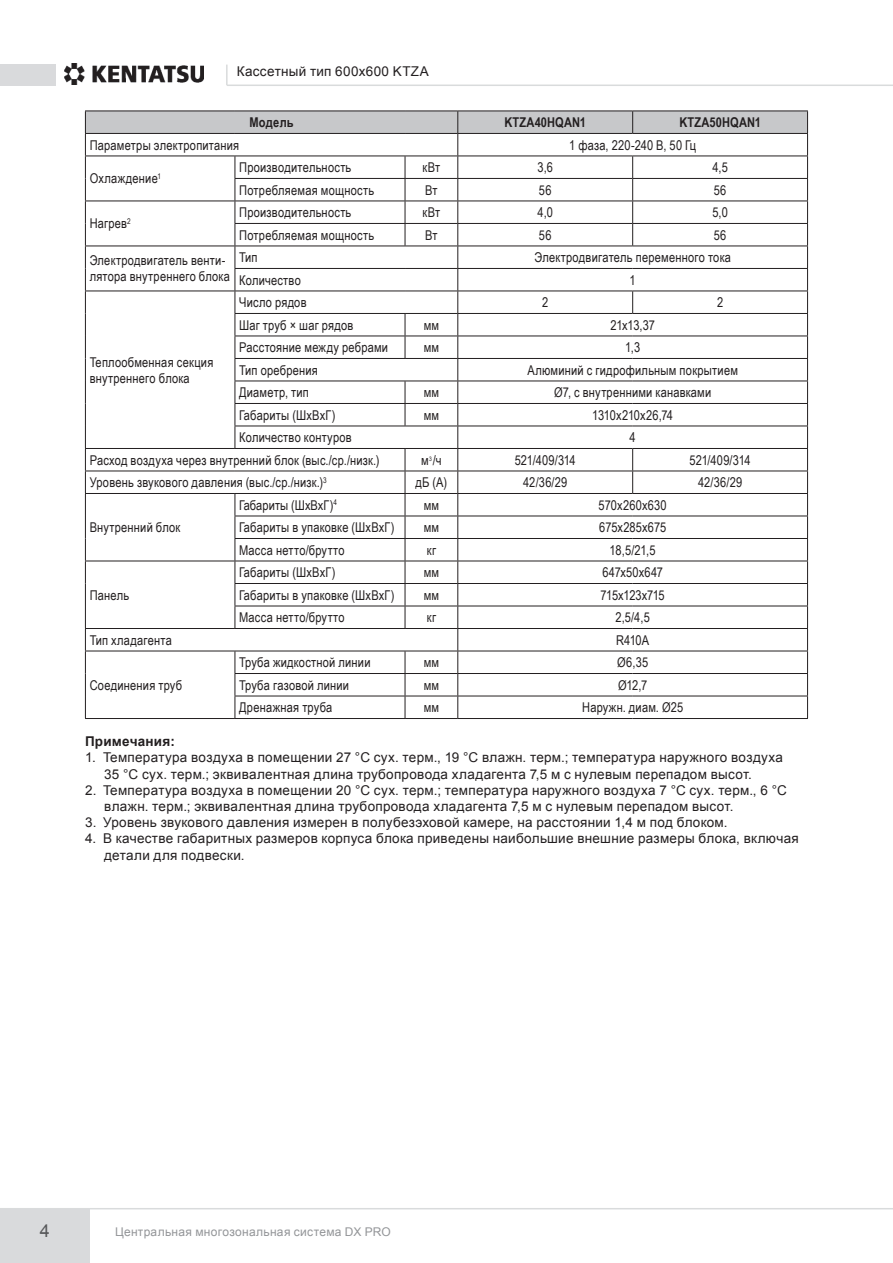
<style>
.page{position:relative;width:893px;height:1263px;background:#fff}
.page>*{position:absolute;margin:0;border:0;box-sizing:border-box;transform-origin:0 0}
.t1{font:18px "Arial";color:#57585a}
.t2{font:13.5px/16.2px "Arial Narrow";letter-spacing:.015em;color:#231f20}
.t3{font:13.5px/16.2px "Arial";letter-spacing:.02em;color:#231f20}
.t4{font:700 13.5px "Arial Narrow";letter-spacing:.01em;color:#231f20}
.t5{font:13.5px "Arial Narrow";letter-spacing:-.015em;color:#231f20}
.t6{font:13.5px "Arial Narrow";letter-spacing:-.01em;color:#231f20}
.t7{font:13.5px "Arial Narrow";letter-spacing:-.005em;color:#231f20}
.t8{font:13.5px "Arial Narrow";letter-spacing:-.02em;color:#231f20}
.t9{font:700 13.5px "Arial";letter-spacing:.02em;color:#231f20}
.t10{font:12px "Arial";letter-spacing:.025em;color:#939598}
</style>
<div class="page">
<hr style="left:227px;top:85px;width:666px;height:1px;background:#d9dbdc">
<hr style="left:226px;top:65px;width:2px;height:20px;background:#d9dbdc">
<div style="left:0;top:64px;width:55px;height:21px;background:#d9dadc"></div>
<div style="left:0;top:1208px;width:89px;height:55px;background:#d9dadc"></div>
<hr style="left:0;top:1208px;width:893px;height:1px;background:#d9dbdc">
<img style="left:65px;top:64px;width:139px;height:20px">
<hr style="left:235px;top:718px;width:170px;height:1px;background:#231f20">
<hr style="left:405px;top:718px;width:53px;height:1px;background:#231f20">
<hr style="left:85px;top:718px;width:150px;height:1px;background:#231f20">
<svg style="left:85px;top:111px;width:723px;height:607px"></svg>
<hr style="left:458px;top:718px;width:175px;height:1px;background:#231f20">
<hr style="left:633px;top:718px;width:175px;height:1px;background:#231f20">
<p class="t3" style="left:237px;top:63px;width:193px">Кассетный тип 600х600 KTZA</p>
<p class="t4" style="left:250px;top:112px;width:46px">Модель</p>
<p class="t4" style="left:504px;top:112px;width:83px">KTZA40HQAN1</p>
<p class="t4" style="left:679px;top:112px;width:83px">KTZA50HQAN1</p>
<p class="t2" style="left:90px;top:136px;width:151px">Параметры электропитания</p>
<p class="t2" style="left:569px;top:136px;width:129px">1 фаза, 220-240 В, 50 Гц</p>
<p class="t2" style="left:90px;top:170px;width:73px">Охлаждение<sup>1</sup></p>
<p class="t2" style="left:239px;top:159px;width:114px">Производительность</p>
<p class="t2" style="left:423px;top:159px;width:19px">кВт</p>
<p class="t2" style="left:537px;top:159px;width:17px">3,6</p>
<p class="t2" style="left:712px;top:159px;width:17px">4,5</p>
<p class="t2" style="left:239px;top:181px;width:137px">Потребляемая мощность</p>
<p class="t2" style="left:425px;top:181px;width:14px">Вт</p>
<p class="t2" style="left:539px;top:181px;width:14px">56</p>
<p class="t2" style="left:714px;top:181px;width:14px">56</p>
<p class="t2" style="left:90px;top:215px;width:43px">Нагрев<sup>2</sup></p>
<p class="t2" style="left:239px;top:204px;width:114px">Производительность</p>
<p class="t2" style="left:423px;top:204px;width:19px">кВт</p>
<p class="t2" style="left:538px;top:204px;width:17px">4,0</p>
<p class="t2" style="left:712px;top:204px;width:17px">5,0</p>
<p class="t2" style="left:239px;top:226px;width:137px">Потребляемая мощность</p>
<p class="t2" style="left:425px;top:226px;width:14px">Вт</p>
<p class="t2" style="left:539px;top:226px;width:14px">56</p>
<p class="t2" style="left:714px;top:226px;width:14px">56</p>
<p class="t2" style="left:90px;top:252px;width:142px">Электродвигатель венти&shy;лятора внутреннего блока</p>
<p class="t2" style="left:239px;top:249px;width:20px">Тип</p>
<p class="t2" style="left:534px;top:249px;width:198px">Электродвигатель переменного тока</p>
<p class="t2" style="left:239px;top:271px;width:63px">Количество</p>
<p class="t2" style="left:630px;top:271px;width:8px">1</p>
<p class="t2" style="left:239px;top:294px;width:69px">Число рядов</p>
<p class="t2" style="left:542px;top:294px;width:8px">2</p>
<p class="t2" style="left:717px;top:294px;width:8px">2</p>
<p class="t2" style="left:239px;top:316px;width:116px">Шаг труб × шаг рядов</p>
<p class="t2" style="left:424px;top:316px;width:17px">мм</p>
<p class="t2" style="left:610px;top:316px;width:46px">21x13,37</p>
<p class="t2" style="left:239px;top:339px;width:150px">Расстояние между ребрами</p>
<p class="t2" style="left:424px;top:339px;width:17px">мм</p>
<p class="t2" style="left:625px;top:339px;width:17px">1,3</p>
<p class="t2" style="left:239px;top:361px;width:80px">Тип оребрения</p>
<p class="t2" style="left:527px;top:361px;width:212px">Алюминий с гидрофильным покрытием</p>
<p class="t2" style="left:239px;top:384px;width:71px">Диаметр, тип</p>
<p class="t2" style="left:424px;top:384px;width:17px">мм</p>
<p class="t2" style="left:554px;top:384px;width:159px">Ø7, с внутренними канавками</p>
<p class="t2" style="left:239px;top:406px;width:98px">Габариты (ШхВхГ)</p>
<p class="t2" style="left:424px;top:406px;width:17px">мм</p>
<p class="t5" style="left:592px;top:405px;width:82px">1310x210x26,74</p>
<p class="t2" style="left:239px;top:429px;width:114px">Количество контуров</p>
<p class="t2" style="left:630px;top:429px;width:8px">4</p>
<p class="t2" style="left:90px;top:451px;width:291px">Расход воздуха через внутренний блок (выс./ср./низк.)</p>
<p class="t2" style="left:421px;top:451px;width:22px">м<sup>3</sup>/ч</p>
<p class="t6" style="left:515px;top:450px;width:63px">521/409/314</p>
<p class="t7" style="left:690px;top:450px;width:63px">521/409/314</p>
<p class="t2" style="left:90px;top:474px;width:239px">Уровень звукового давления (выс./ср./низк.)<sup>3</sup></p>
<p class="t2" style="left:416px;top:474px;width:33px">дБ (А)</p>
<p class="t2" style="left:523px;top:474px;width:46px">42/36/29</p>
<p class="t2" style="left:698px;top:474px;width:46px">42/36/29</p>
<p class="t2" style="left:90px;top:519px;width:92px">Внутренний блок</p>
<p class="t2" style="left:90px;top:353px;width:125px">Теплообменная секция внутреннего блока</p>
<p class="t2" style="left:239px;top:496px;width:99px">Габариты (ШхВхГ)<sup>4</sup></p>
<p class="t2" style="left:424px;top:496px;width:17px">мм</p>
<p class="t2" style="left:599px;top:496px;width:70px">570x260x630</p>
<p class="t2" style="left:239px;top:519px;width:157px">Габариты в упаковке (ШхВхГ)</p>
<p class="t2" style="left:424px;top:519px;width:17px">мм</p>
<p class="t2" style="left:599px;top:519px;width:68px">675x285x675</p>
<p class="t2" style="left:239px;top:541px;width:107px">Масса нетто/брутто</p>
<p class="t2" style="left:427px;top:541px;width:11px">кг</p>
<p class="t2" style="left:610px;top:541px;width:48px">18,5/21,5</p>
<p class="t2" style="left:90px;top:586px;width:41px">Панель</p>
<p class="t2" style="left:239px;top:564px;width:98px">Габариты (ШхВхГ)</p>
<p class="t2" style="left:424px;top:564px;width:17px">мм</p>
<p class="t2" style="left:602px;top:564px;width:62px">647x50x647</p>
<p class="t2" style="left:239px;top:586px;width:157px">Габариты в упаковке (ШхВхГ)</p>
<p class="t2" style="left:424px;top:586px;width:17px">мм</p>
<p class="t8" style="left:601px;top:585px;width:66px">715x123x715</p>
<p class="t2" style="left:239px;top:609px;width:107px">Масса нетто/брутто</p>
<p class="t2" style="left:427px;top:609px;width:11px">кг</p>
<p class="t2" style="left:616px;top:609px;width:36px">2,5/4,5</p>
<p class="t2" style="left:90px;top:631px;width:84px">Тип хладагента</p>
<p class="t2" style="left:616px;top:631px;width:34px">R410A</p>
<p class="t2" style="left:90px;top:676px;width:94px">Соединения труб</p>
<p class="t2" style="left:239px;top:654px;width:133px">Труба жидкостной линии</p>
<p class="t2" style="left:424px;top:654px;width:17px">мм</p>
<p class="t2" style="left:617px;top:654px;width:32px">Ø6,35</p>
<p class="t2" style="left:239px;top:676px;width:111px">Труба газовой линии</p>
<p class="t2" style="left:424px;top:676px;width:17px">мм</p>
<p class="t2" style="left:618px;top:676px;width:31px">Ø12,7</p>
<p class="t2" style="left:239px;top:699px;width:95px">Дренажная труба</p>
<p class="t2" style="left:424px;top:699px;width:17px">мм</p>
<p class="t2" style="left:582px;top:699px;width:102px">Наружн. диам. Ø25</p>
<p class="t9" style="left:85px;top:732px;width:91px">Примечания:</p>
<p class="t3" style="left:104px;top:750px;width:680px;text-indent:-19px">1. Температура воздуха в помещении 27 °C сух. терм., 19 °C влажн. терм.; температура наружного воздуха<br>35 °C сух. терм.; эквивалентная длина трубопровода хладагента 7,5 м с нулевым перепадом высот.</p>
<p class="t3" style="left:104px;top:782px;width:684px;text-indent:-19px">2. Температура воздуха в помещении 20 °C сух. терм.; температура наружного воздуха 7 °C сух. терм., 6 °C влажн. терм.; эквивалентная длина трубопровода хладагента 7,5 м с нулевым перепадом высот.</p>
<p class="t3" style="left:85px;top:814px;width:644px">3. Уровень звукового давления измерен в полубезэховой камере, на расстоянии 1,4 м под блоком.</p>
<p class="t3" style="left:104px;top:831px;width:696px;text-indent:-19px">4. В качестве габаритных размеров корпуса блока приведены наибольшие внешние размеры блока, включая детали для подвески.</p>
<h1 class="t1" style="left:40px;top:1219px;width:12px">4</h1>
<p class="t10" style="left:115px;top:1224px;width:277px">Центральная многозональная система DX PRO</p>
</div>
